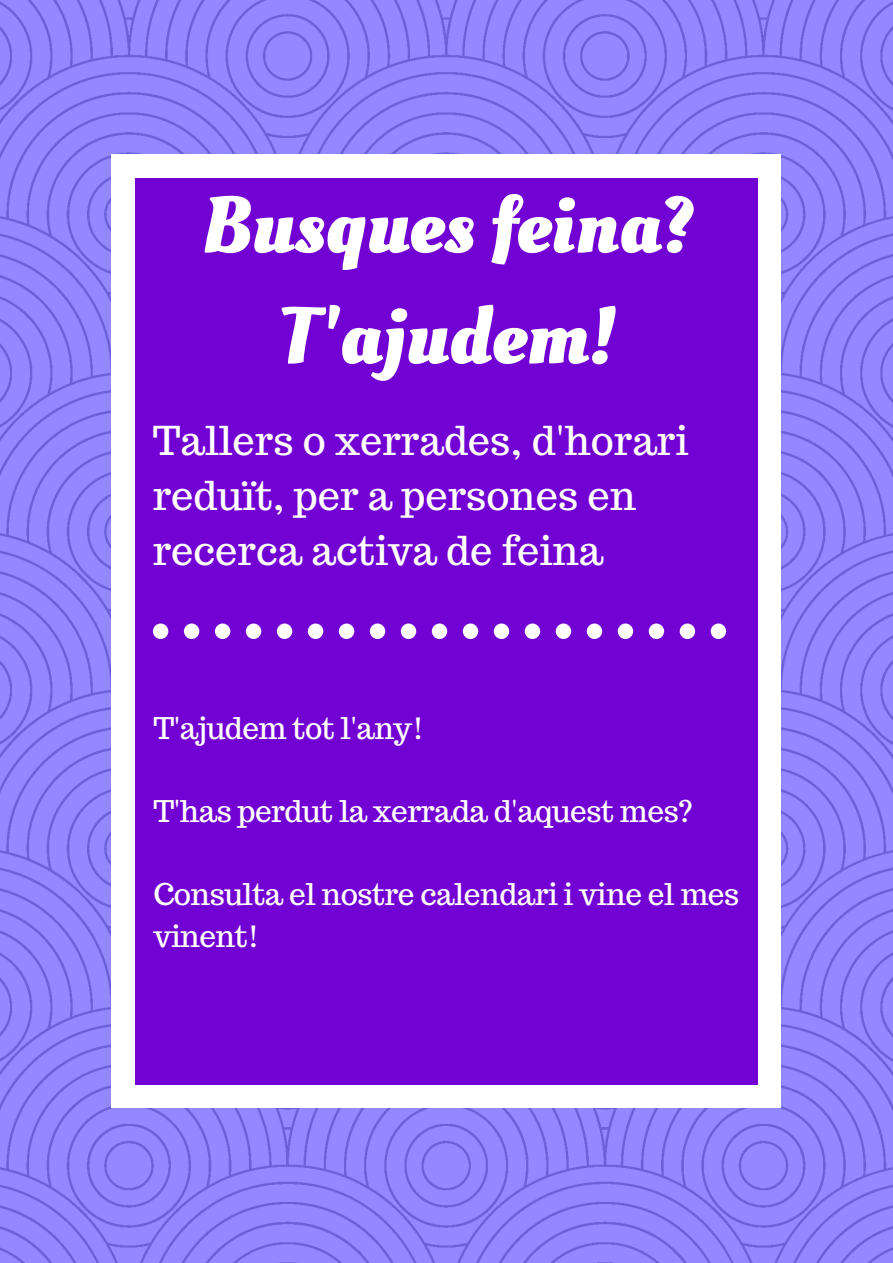
<style>
.page{position:relative;width:893px;height:1263px;background:#fff}
.page>*{position:absolute;margin:0;border:0;box-sizing:border-box;transform-origin:0 0}
.t1{font:700 79.5px/110.9px "Oleo Script";color:#fff;text-align:center}
.t2{font:39.75px/55.1px "Trocchi";color:#fff}
.t3{font:29.78px/41.6px "Trocchi";letter-spacing:-.015em;color:#fff}
</style>
<div class="page">
<img style="left:0;top:0;width:893px;height:1263px">
<div style="left:121px;top:158px;width:650px;height:946px;background:#7202d3"></div>
<div style="left:758px;top:1085px;width:22px;height:23px;background:#fff"></div>
<div style="left:112px;top:176px;width:23px;height:911px;background:#fff"></div>
<div style="left:112px;top:1085px;width:23px;height:23px;background:#fff"></div>
<div style="left:758px;top:176px;width:22px;height:911px;background:#fff"></div>
<div style="left:133px;top:1085px;width:626px;height:23px;background:#fff"></div>
<div style="left:758px;top:155px;width:22px;height:23px;background:#fff"></div>
<div style="left:112px;top:155px;width:23px;height:23px;background:#fff"></div>
<div style="left:133px;top:155px;width:626px;height:23px;background:#fff"></div>
<div style="left:308px;top:624px;width:15px;height:15px;background:#fff;border-radius:50%"></div>
<div style="left:339px;top:624px;width:15px;height:15px;background:#fff;border-radius:50%"></div>
<div style="left:277px;top:624px;width:15px;height:15px;background:#fff;border-radius:50%"></div>
<div style="left:401px;top:624px;width:15px;height:15px;background:#fff;border-radius:50%"></div>
<svg style="left:153px;top:624px;width:15px;height:15px"></svg>
<div style="left:432px;top:624px;width:15px;height:15px;background:#fff;border-radius:50%"></div>
<div style="left:184px;top:624px;width:15px;height:15px;background:#fff;border-radius:50%"></div>
<div style="left:215px;top:624px;width:15px;height:15px;background:#fff;border-radius:50%"></div>
<div style="left:246px;top:624px;width:15px;height:15px;background:#fff;border-radius:50%"></div>
<div style="left:370px;top:624px;width:15px;height:15px;background:#fff;border-radius:50%"></div>
<div style="left:618px;top:624px;width:15px;height:15px;background:#fff;border-radius:50%"></div>
<div style="left:649px;top:624px;width:15px;height:15px;background:#fff;border-radius:50%"></div>
<div style="left:680px;top:624px;width:15px;height:15px;background:#fff;border-radius:50%"></div>
<div style="left:711px;top:624px;width:15px;height:15px;background:#fff;border-radius:50%"></div>
<div style="left:587px;top:624px;width:15px;height:15px;background:#fff;border-radius:50%"></div>
<div style="left:494px;top:624px;width:15px;height:15px;background:#fff;border-radius:50%"></div>
<div style="left:525px;top:624px;width:15px;height:15px;background:#fff;border-radius:50%"></div>
<div style="left:463px;top:624px;width:15px;height:15px;background:#fff;border-radius:50%"></div>
<div style="left:556px;top:624px;width:15px;height:15px;background:#fff;border-radius:50%"></div>
<h1 class="t1" style="left:201px;top:172px;width:494px">Busques feina?<br>T'ajudem!</h1>
<h2 class="t2" style="left:153px;top:413px;width:537px">Tallers o xerrades, d'horari reduït, per a persones en recerca activa de feina</h2>
<p class="t3" style="left:153px;top:707px;width:272px">T'ajudem tot l'any!</p>
<p class="t3" style="left:153px;top:790px;width:541px">T'has perdut la xerrada d'aquest mes?</p>
<p class="t3" style="left:153px;top:873px;width:587px">Consulta el nostre calendari i vine el mes vinent!</p>
</div>
